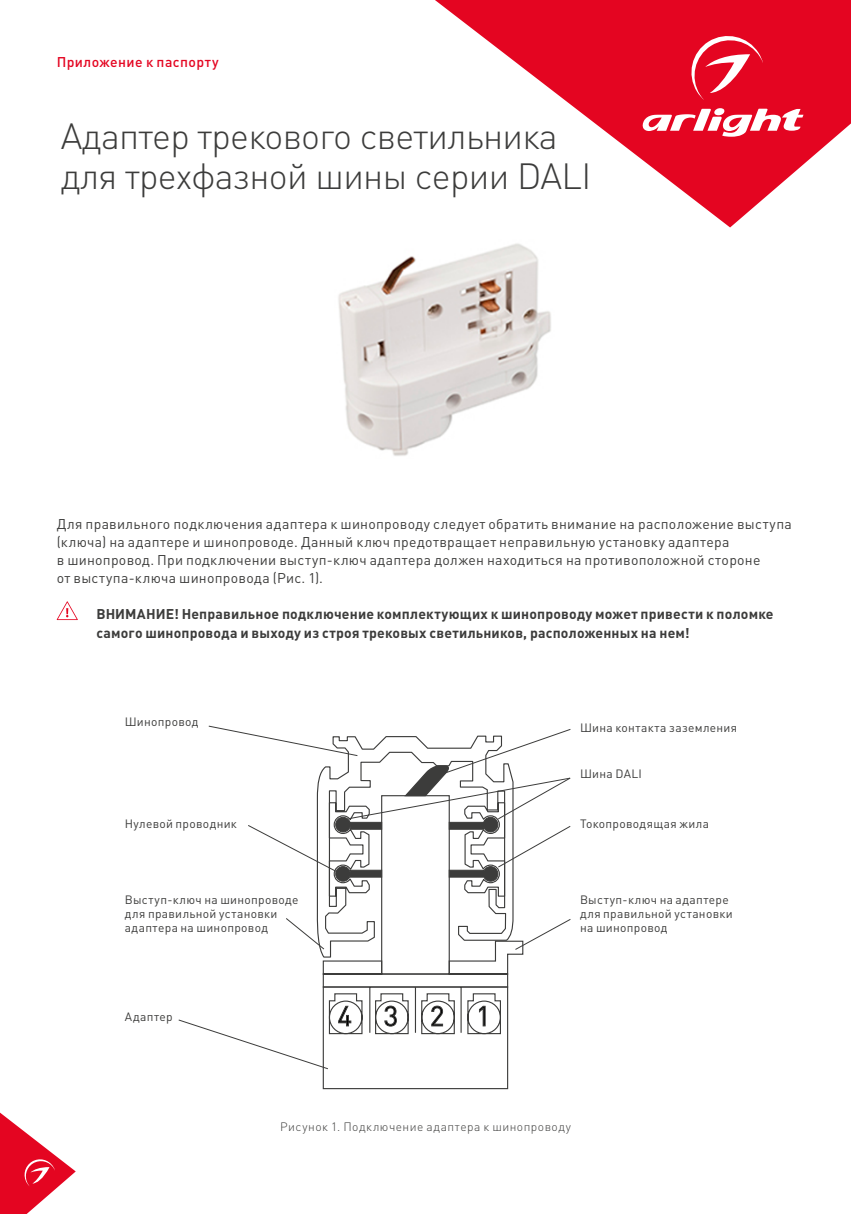
<style>
.page{position:relative;width:851px;height:1214px;background:#fff}
.page>*{position:absolute;margin:0;border:0;box-sizing:border-box;transform-origin:0 0}
.t1{font:300 36px/40px "DIN Pro";letter-spacing:-.02em;color:#3c3c3b}
.t2{font:14px/18.2px "DIN Pro";letter-spacing:.02em;color:#3c3c3b}
.t3{font:700 14px/18.2px "DIN Pro";letter-spacing:.015em;color:#3c3c3b}
.t4{font:500 14px "DIN Pro";letter-spacing:.03em;color:#e40521}
.t5{font:12px/14px "DIN Pro";letter-spacing:.025em;color:#3c3c3b}
.t6{font:300 12px "DIN Pro";letter-spacing:.04em;color:#3c3c3b}
</style>
<div class="page">
<svg style="left:435px;top:0;width:415px;height:227px;fill:#e40521"></svg>
<svg style="left:639px;top:108px;width:164px;height:29px"></svg>
<svg style="left:686px;top:33px;width:77px;height:67px;background:#e83048"></svg>
<svg style="left:0;top:1112px;width:76px;height:101px"></svg>
<img style="left:338px;top:243px;width:213px;height:213px">
<svg style="left:316px;top:874px;width:198px;height:42px"></svg>
<div style="left:483px;top:866px;width:15px;height:15px;background:#3c3c3b;border-radius:50%"></div>
<div style="left:483px;top:866px;width:15px;height:15px;border:1px solid #3c3c3b;border-radius:50%"></div>
<div style="left:335px;top:866px;width:15px;height:15px;background:#3c3c3b;border-radius:50%"></div>
<div style="left:335px;top:866px;width:15px;height:15px;border:1px solid #3c3c3b;border-radius:50%"></div>
<div style="left:449px;top:869px;width:34px;height:8px;background:#3c3c3b"></div>
<div style="left:350px;top:869px;width:32px;height:8px;background:#3c3c3b"></div>
<svg style="left:178px;top:916px;width:393px;height:173px"></svg>
<svg style="left:208px;top:725px;width:363px;height:149px"></svg>
<svg style="left:57px;top:601px;width:21px;height:19px"></svg>
<p class="t4" style="left:57px;top:53px;width:163px">Приложение к паспорту</p>
<h1 class="t1" style="left:61px;top:114px;width:531px">Адаптер трекового светильника для трехфазной шины серии DALI</h1>
<p class="t2" style="left:57px;top:514px;width:736px">Для правильного подключения адаптера к шинопроводу следует обратить внимание на расположение выступа (ключа) на адаптере и шинопроводе. Данный ключ предотвращает неправильную установку адаптера<br>в шинопровод. При подключении выступ-ключ адаптера должен находиться на противоположной стороне<br>от выступа-ключа шинопровода (Рис. 1).</p>
<p class="t3" style="left:96px;top:604px;width:678px">ВНИМАНИЕ! Неправильное подключение комплектующих к шинопроводу может привести к поломке самого шинопровода и выходу из строя трековых светильников, расположенных на нем!</p>
<p class="t5" style="left:125px;top:713px;width:75px">Шинопровод</p>
<p class="t5" style="left:580px;top:720px;width:158px">Шина контакта заземления</p>
<p class="t5" style="left:580px;top:766px;width:63px">Шина DALI</p>
<p class="t5" style="left:125px;top:815px;width:113px">Нулевой проводник</p>
<p class="t5" style="left:580px;top:815px;width:130px">Токопроводящая жила</p>
<p class="t5" style="left:125px;top:892px;width:175px">Выступ-ключ на шинопроводе для правильной установки адаптера на шинопровод</p>
<p class="t5" style="left:580px;top:892px;width:154px">Выступ-ключ на адаптере для правильной установки на шинопровод</p>
<p class="t5" style="left:125px;top:1008px;width:49px">Адаптер</p>
<p class="t6" style="left:280px;top:1118px;width:292px">Рисунок 1. Подключение адаптера к шинопроводу</p>
</div>
